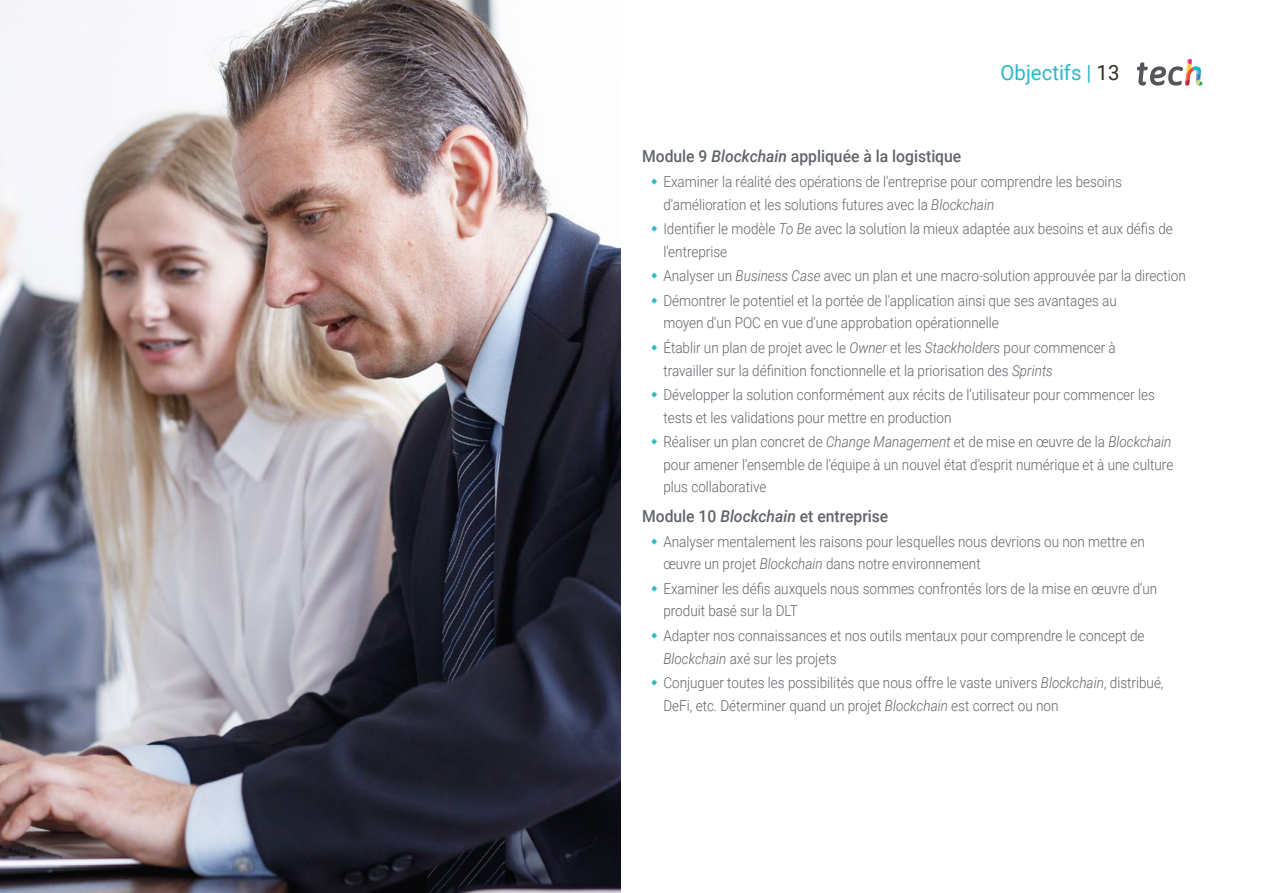
<style>
.page{position:relative;width:1263px;height:893px;background:#fff}
.page>*{position:absolute;margin:0;border:0;box-sizing:border-box;transform-origin:0 0}
.t1{font:21px "Roboto";color:#2db8c5}
.t2{font:500 16.5px "Roboto";color:#61646a;scale:.95 1}
.t3{font:300 15px/22.5px "Roboto";color:#61646a;scale:.9 1}
.s1{color:#312e20}
.s2{font-style:italic}
</style>
<div class="page">
<svg style="left:1137px;top:59px;width:65px;height:27px"></svg>
<img style="left:0;top:0;width:621px;height:893px">
<h1 class="t1" style="left:1000px;top:57px;width:120px">Objectifs | <span class="s1">13</span></h1>
<p class="t2" style="left:642px;top:145px;width:337px">Module 9 <span class="s2">Blockchain</span> appliquée à la logistique</p>
<p class="t3" style="left:663px;top:170px;width:511px">Examiner la réalité des opérations de l'entreprise pour comprendre les besoins d'amélioration et les solutions futures avec la <span class="s2">Blockchain</span></p>
<p class="t3" style="left:663px;top:217px;width:567px">Identifier le modèle <span class="s2">To Be</span> avec la solution la mieux adaptée aux besoins et aux défis de l'entreprise</p>
<p class="t3" style="left:663px;top:263px;width:582px;line-height:24.6px">Analyser un <span class="s2">Business Case</span> avec un plan et une macro-solution approuvée par la direction<br>Démontrer le potentiel et la portée de l'application ainsi que ses avantages au</p>
<p class="t3" style="left:663px;top:310px;width:504px;line-height:24.6px">moyen d'un POC en vue d'une approbation opérationnelle<br>Établir un plan de projet avec le <span class="s2">Owner</span> et les <span class="s2">Stackholders</span> pour commencer à</p>
<p class="t3" style="left:663px;top:357px;width:548px;line-height:24.6px">travailler sur la définition fonctionnelle et la priorisation des <span class="s2">Sprints<br></span>Développer la solution conformément aux récits de l’utilisateur pour commencer les</p>
<p class="t3" style="left:663px;top:404px;width:566px;line-height:24.6px">tests et les validations pour mettre en production<br>Réaliser un plan concret de <span class="s2">Change Management</span> et de mise en œuvre de la <span class="s2">Blockchain</span></p>
<p class="t3" style="left:663px;top:453px;width:568px">pour amener l'ensemble de l'équipe à un nouvel état d'esprit numérique et à une culture plus collaborative</p>
<p class="t2" style="left:642px;top:505px;width:261px">Module 10 <span class="s2">Blockchain</span> et entreprise</p>
<p class="t3" style="left:663px;top:530px;width:536px">Analyser mentalement les raisons pour lesquelles nous devrions ou non mettre en œuvre un projet <span class="s2">Blockchain</span> dans notre environnement</p>
<p class="t3" style="left:663px;top:577px;width:550px">Examiner les défis auxquels nous sommes confrontés lors de la mise en œuvre d'un produit basé sur la DLT</p>
<p class="t3" style="left:663px;top:624px;width:536px">Adapter nos connaissances et nos outils mentaux pour comprendre le concept de<br><span class="s2">Blockchain</span> axé sur les projets</p>
<p class="t3" style="left:663px;top:671px;width:557px">Conjuguer toutes les possibilités que nous offre le vaste univers <span class="s2">Blockchain</span>, distribué,<br>DeFi, etc. Déterminer quand un projet <span class="s2">Blockchain</span> est correct ou non</p>
</div>
